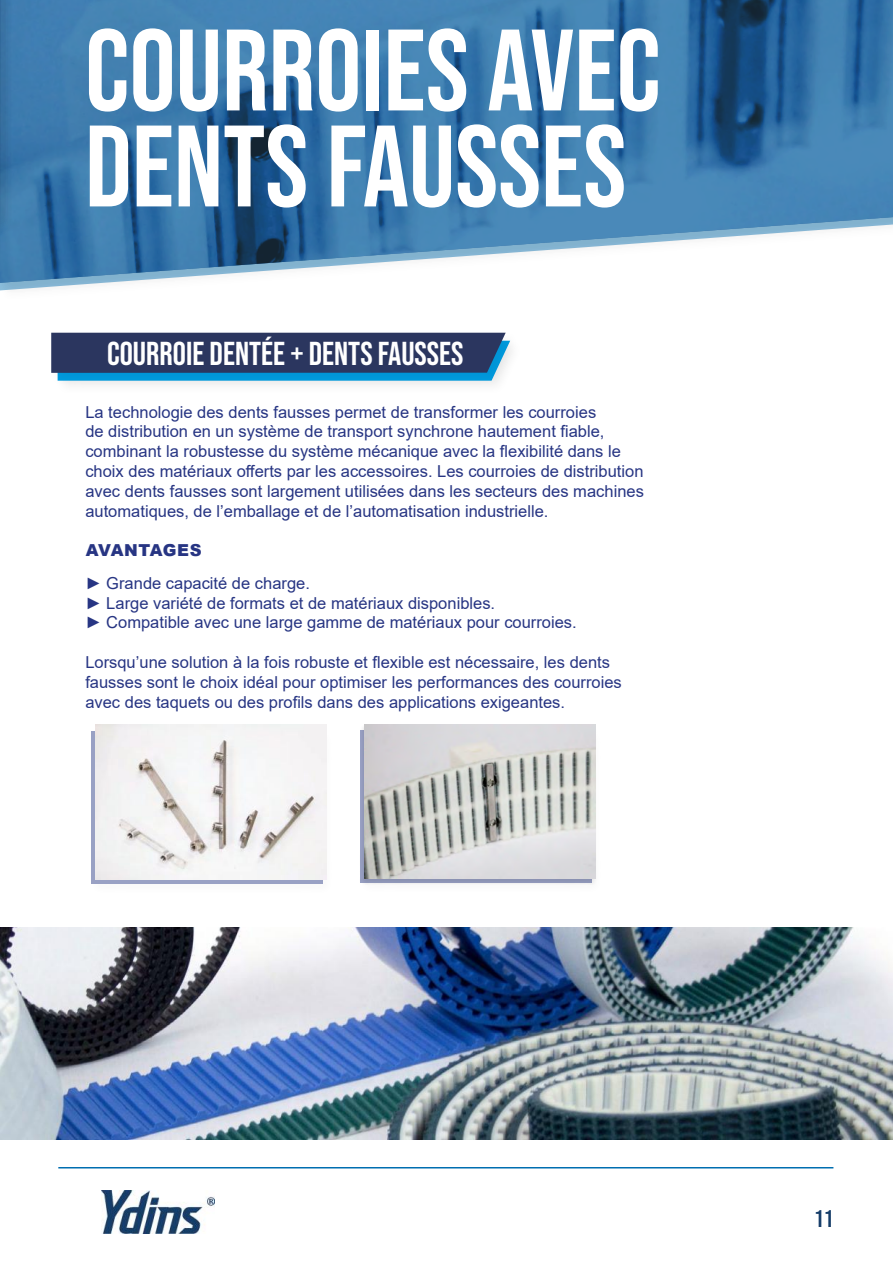
<style>
.page{position:relative;width:893px;height:1263px;background:#fff}
.page>*{position:absolute;margin:0;border:0;box-sizing:border-box;transform-origin:0 0}
.t1{font:115.5px/96px "Bebas Neue";color:#fff}
.t2{font:33px "Bebas Neue";color:#fff}
.t3{font:24px "Bebas Neue";color:#163d69}
.t4{font:16.5px/19.8px "Arial";color:#273583}
.t5{font:900 16.5px "Arial";letter-spacing:.025em;color:#273583}
</style>
<div class="page">
<hr style="left:58px;top:1167px;width:775px;height:1px;background:#006eb0">
<img style="left:101px;top:1191px;width:113px;height:42px">
<div style="left:48px;top:329px;width:472px;height:59px;background:#000;opacity:.06"></div>
<svg style="left:51px;top:333px;width:459px;height:48px;background:#294b77"></svg>
<svg style="left:0;top:0;width:893px;height:283px;background:#4c84b1"></svg>
<div style="left:359px;top:724px;width:238px;height:161px;background:#000;opacity:.1"></div>
<img style="left:365px;top:724px;width:230px;height:155px">
<svg style="left:91px;top:731px;width:232px;height:153px;background:#a4abca"></svg>
<img style="left:95px;top:724px;width:231px;height:155px">
<img style="left:0;top:927px;width:893px;height:213px">
<h1 class="t1" style="left:85px;top:21px;width:577px">COURROIES AVEC<br>DENTS FAUSSES</h1>
<h2 class="t2" style="left:107px;top:335px;width:358px">COURROIE DENTÉE + DENTS FAUSSES</h2>
<p class="t4" style="left:85px;top:402px;width:560px">La technologie des dents fausses permet de transformer les courroies<br>de distribution en un système de transport synchrone hautement fiable, combinant la robustesse du système mécanique avec la flexibilité dans le choix des matériaux offerts par les accessoires. Les courroies de distribution avec dents fausses sont largement utilisées dans les secteurs des machines automatiques, de l’emballage et de l’automatisation industrielle.</p>
<p class="t5" style="left:86px;top:538px;width:117px">AVANTAGES</p>
<p class="t4" style="left:85px;top:573px;width:493px">► Grande capacité de charge.<br>► Large variété de formats et de matériaux disponibles.<br>► Compatible avec une large gamme de matériaux pour courroies.</p>
<p class="t4" style="left:85px;top:652px;width:538px">Lorsqu’une solution à la fois robuste et flexible est nécessaire, les dents fausses sont le choix idéal pour optimiser les performances des courroies avec des taquets ou des profils dans des applications exigeantes.</p>
<h3 class="t3" style="left:814px;top:1205px;width:21px">11</h3>
</div>
